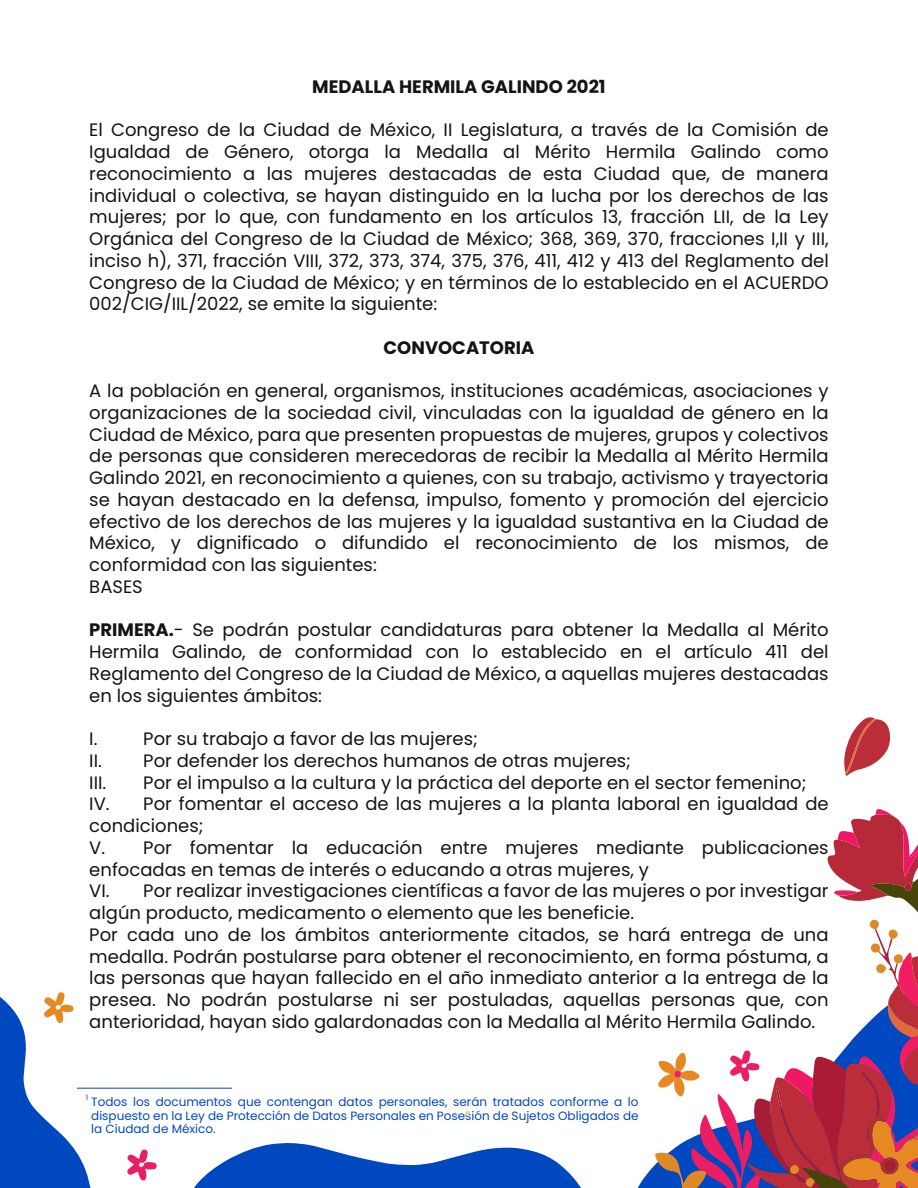
<style>
.page{position:relative;width:918px;height:1188px;background:#fff}
.page>*{position:absolute;margin:0;border:0;box-sizing:border-box;transform-origin:0 0}
.t1{font:18px/21.8px "Poppins";color:#141414}
.t2{font:700 18px "Poppins";color:#141414}
.t3{font:12px/13.5px "Poppins";color:#0048c0;text-align:justify}
.t4{font:7.35px "Poppins";color:#0048c0}
.s1{font-weight:700}
</style>
<div class="page">
<svg style="left:637px;top:1165px;width:18px;height:23px"></svg>
<svg style="left:194px;top:1143px;width:387px;height:45px"></svg>
<hr style="left:77px;top:1088px;width:155px;height:1px;background:#0048c0">
<svg style="left:844px;top:717px;width:46px;height:59px"></svg>
<svg style="left:0;top:992px;width:91px;height:196px"></svg>
<svg style="left:127px;top:1149px;width:30px;height:32px"></svg>
<svg style="left:465px;top:1111px;width:5px;height:5px"></svg>
<svg style="left:655px;top:809px;width:263px;height:379px"></svg>
<p class="t2" style="left:312px;top:76px;width:295px">MEDALLA HERMILA GALINDO 2021</p>
<p class="t1" style="left:89px;top:119px;width:741px;text-align:justify">El Congreso de la Ciudad de México, II Legislatura, a través de la Comisión de Igualdad de Género, otorga la Medalla al Mérito Hermila Galindo como reconocimiento a las mujeres destacadas de esta Ciudad que, de manera individual o colectiva, se hayan distinguido en la lucha por los derechos de las mujeres; por lo que, con fundamento en los artículos 13, fracción LII, de la Ley Orgánica del Congreso de la Ciudad de México; 368, 369, 370, fracciones I,II y III, inciso h), 371, fracción VIII, 372, 373, 374, 375, 376, 411, 412 y 413 del Reglamento del Congreso de la Ciudad de México; y en términos de lo establecido en el ACUERDO 002/CIG/IIL/2022, se emite la siguiente:</p>
<p class="t2" style="left:384px;top:337px;width:152px">CONVOCATORIA</p>
<p class="t1" style="left:89px;top:380px;width:741px">A la población en general, organismos, instituciones académicas, asociaciones y organizaciones de la sociedad civil, vinculadas con la igualdad de género en la Ciudad de México, para que presenten propuestas de mujeres, grupos y colectivos de personas que consideren merecedoras de recibir la Medalla al Mérito Hermila Galindo 2021, en reconocimiento a quienes, con su trabajo, activismo y trayectoria se hayan destacado en la defensa, impulso, fomento y promoción del ejercicio efectivo de los derechos de las mujeres y la igualdad sustantiva en la Ciudad de México, y dignificado o difundido el reconocimiento de los mismos, de conformidad con las siguientes:<br>BASES</p>
<p class="t1" style="left:89px;top:619px;width:741px;text-align:justify"><span class="s1">PRIMERA.</span>- Se podrán postular candidaturas para obtener la Medalla al Mérito Hermila Galindo, de conformidad con lo establecido en el artículo 411 del Reglamento del Congreso de la Ciudad de México, a aquellas mujeres destacadas en los siguientes ámbitos:</p>
<p class="t1" style="left:89px;top:728px;width:10px">I.</p>
<p class="t1" style="left:89px;top:728px;width:543px;text-indent:54px">Por su trabajo a favor de las mujeres;<br>II. Por defender los derechos humanos de otras mujeres;<br>III.</p>
<p class="t1" style="left:89px;top:772px;width:741px;text-indent:54px">Por el impulso a la cultura y la práctica del deporte en el sector femenino; IV. Por fomentar el acceso de las mujeres a la planta laboral en igualdad de condiciones;<br>V. Por fomentar la educación entre mujeres mediante publicaciones enfocadas en temas de interés o educando a otras mujeres, y<br>VI. Por realizar investigaciones científicas a favor de las mujeres o por investigar algún producto, medicamento o elemento que les beneficie.<br>Por cada uno de los ámbitos anteriormente citados, se hará entrega de una medalla. Podrán postularse para obtener el reconocimiento, en forma póstuma, a las personas que hayan fallecido en el año inmediato anterior a la entrega de la presea. No podrán postularse ni ser postuladas, aquellas personas que, con anterioridad, hayan sido galardonadas con la Medalla al Mérito Hermila Galindo.</p>
<p class="t4" style="left:86px;top:1094px;width:4px">1</p>
<p class="t3" style="left:91px;top:1095px;width:549px">Todos los documentos que contengan datos personales, serán tratados conforme a lo dispuesto en la Ley de Protección de Datos Personales en Posesión de Sujetos Obligados de la Ciudad de México.</p>
</div>
